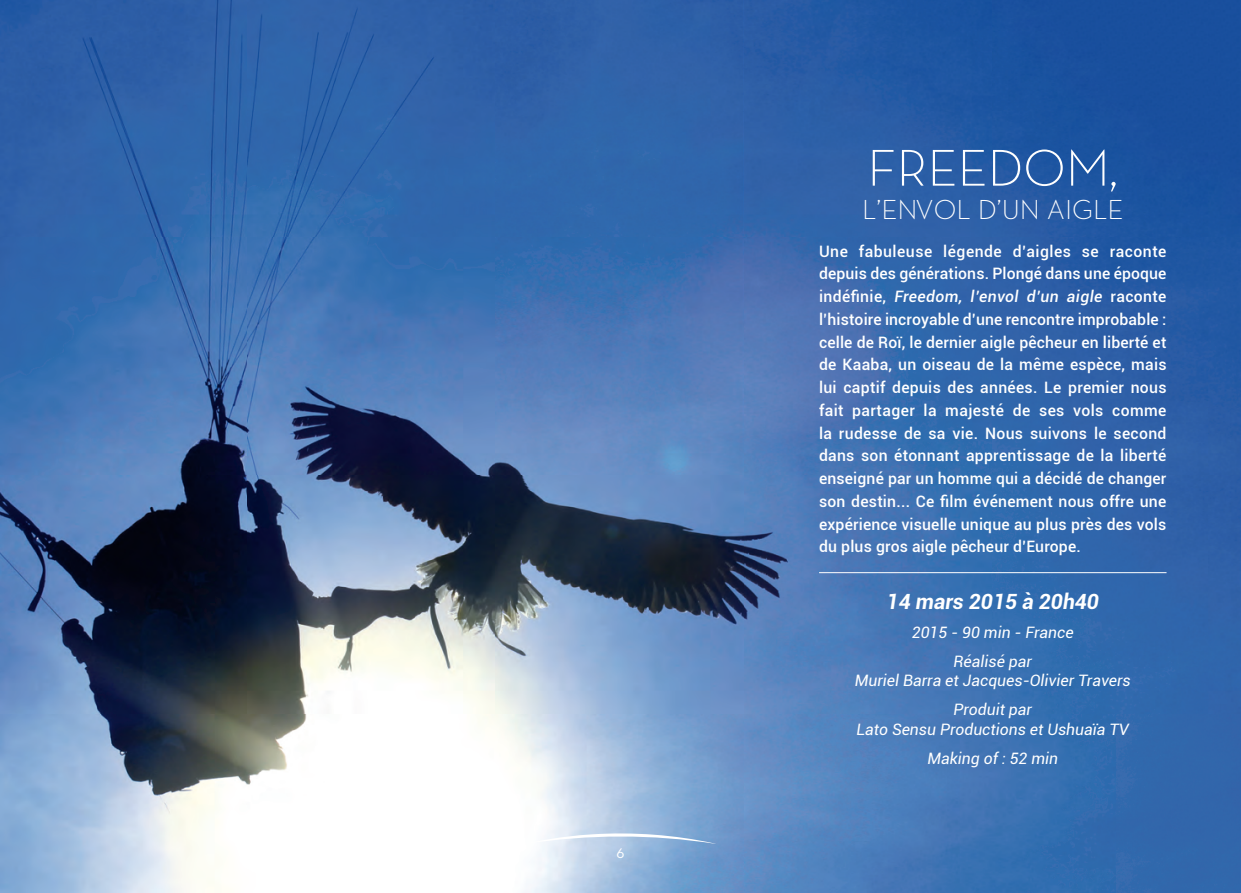
<style>
.page{position:relative;width:1241px;height:893px;background:#fff}
.page>*{position:absolute;margin:0;border:0;box-sizing:border-box;transform-origin:0 0}
.t1{font:300 52.5px "Neutra Ushuaia";color:#fff}
.t2{font:300 28px "Neutra Ushuaia";color:#fff}
.t3{font:italic 700 21px "Roboto";color:#fff}
.t4{font:500 15.75px/22.8px "Roboto";letter-spacing:.01em;color:#fff;text-align:justify}
.t5{font:italic 15.75px/29.2px "Roboto";color:#fff;text-align:center}
.t6{font:15.75px "Neutra Ushuaia";color:#fff}
.s1{font-style:italic}
</style>
<div class="page">
<img style="left:0;top:0;width:1240px;height:893px">
<hr style="left:819px;top:572px;width:347px;height:1px;background:#fff">
<svg style="left:525px;top:833px;width:190px;height:11px"></svg>
<p class="t6" style="left:616px;top:843px;width:10px">6</p>
<h1 class="t1" style="left:867px;top:136px;width:252px">FREEDOM,</h1>
<h2 class="t2" style="left:861px;top:192px;width:263px">L’ENVOL D’UN AIGLE</h2>
<p class="t4" style="left:819px;top:239px;width:349px">Une fabuleuse légende d’aigles se raconte depuis des générations. Plongé dans une époque indéfinie, <span class="s1">Freedom, l’envol d’un aigle</span> raconte l’histoire incroyable d’une rencontre improbable : celle de Roï, le dernier aigle pêcheur en liberté et de Kaaba, un oiseau de la même espèce, mais lui captif depuis des années. Le premier nous fait partager la majesté de ses vols comme la rudesse de sa vie. Nous suivons le second dans son étonnant apprentissage de la liberté enseigné par un homme qui a décidé de changer son destin... Ce film événement nous offre une expérience visuelle unique au plus près des vols du plus gros aigle pêcheur d’Europe.</p>
<h3 class="t3" style="left:886px;top:586px;width:214px">14 mars 2015 à 20h40</h3>
<p class="t5" style="left:911px;top:617px;width:163px">2015 - 90 min - France<br>Réalisé par</p>
<p class="t5" style="left:854px;top:665px;width:277px">Muriel Barra et Jacques-Olivier Travers<br>Produit par</p>
<p class="t5" style="left:856px;top:714px;width:274px">Lato Sensu Productions et Ushuaïa TV<br>Making of : 52 min</p>
</div>
